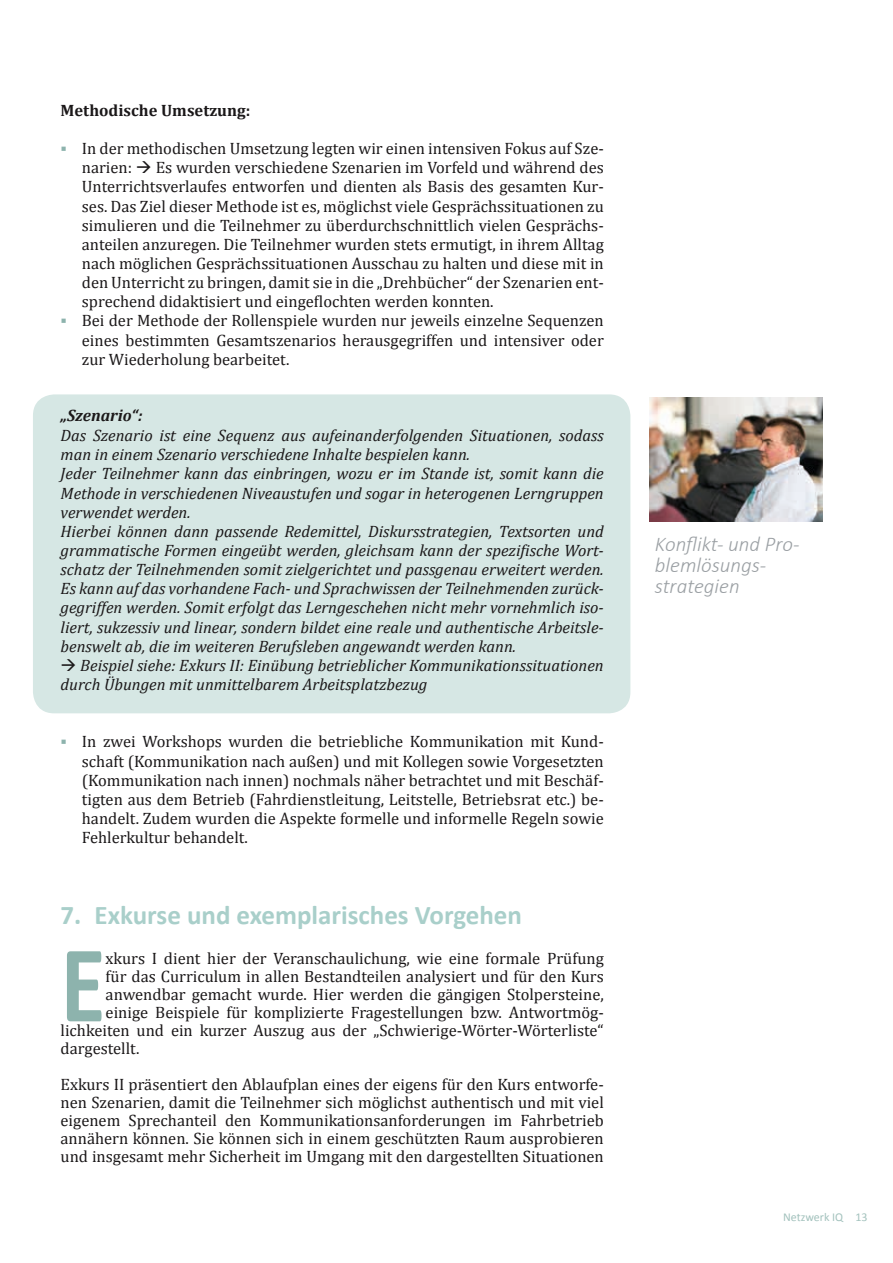
<style>
.page{position:relative;width:893px;height:1263px;background:#fff}
.page>*{position:absolute;margin:0;border:0;box-sizing:border-box;transform-origin:0 0}
.t1{font:700 110.85px "Calibri";color:#8db3ad;scale:.83 1}
.t2{font:700 27px "Calibri";color:#a9cfca}
.t3{font:italic 300 21px/21px "Calibri";color:#9ba0a4}
.t4{font:16.5px/19.2px "Cambria";color:#1b1819;text-align:justify}
.t5{font:italic 16.5px/19.2px "Cambria";color:#1b1819}
.t6{font:700 16.5px "Cambria";color:#1b1819}
.t7{font:italic 700 16.5px "Cambria";color:#1b1819}
.t8{font:12px "Calibri";color:#a3c2bd}
</style>
<div class="page">
<div style="left:33px;top:394px;width:597px;height:319px;background:#d6e7e4;border-radius:21px"></div>
<img style="left:649px;top:397px;width:174px;height:124px">
<p class="t6" style="left:61px;top:99px;width:191px">Methodische Umsetzung:</p>
<p class="t4" style="left:82px;top:139px;width:523px;text-align:left">In der methodischen Umsetzung legten wir einen intensiven Fokus auf Sze&shy;narien: → Es wurden verschiedene Szenarien im Vorfeld und während des Unterrichtsverlaufes entworfen und dienten als Basis des gesamten Kur&shy;ses. Das Ziel dieser Methode ist es, möglichst viele Gesprächssituationen zu simulieren und die Teilnehmer zu überdurchschnittlich vielen Gesprächs&shy;anteilen anzuregen. Die Teilnehmer wurden stets ermutigt, in ihrem Alltag nach möglichen Gesprächssituationen Ausschau zu halten und diese mit in den Unterricht zu bringen, damit sie in die „Drehbücher“ der Szenarien ent&shy;sprechend didaktisiert und eingeflochten werden konnten.<br>Bei der Methode der Rollenspiele wurden nur jeweils einzelne Sequenzen eines bestimmten Gesamtszenarios herausgegriffen und intensiver oder zur Wiederholung bearbeitet.</p>
<p class="t7" style="left:61px;top:404px;width:84px">„Szenario“:</p>
<p class="t5" style="left:61px;top:425px;width:545px">Das Szenario ist eine Sequenz aus aufeinanderfolgenden Situationen, sodass man in einem Szenario verschiedene Inhalte bespielen kann.<br>Jeder Teilnehmer kann das einbringen, wozu er im Stande ist, somit kann die Methode in verschiedenen Niveaustufen und sogar in heterogenen Lerngruppen verwendet werden.<br>Hierbei können dann passende Redemittel, Diskursstrategien, Textsorten und grammatische Formen eingeübt werden, gleichsam kann der spezifische Wort&shy;schatz der Teilnehmenden somit zielgerichtet und passgenau erweitert werden.<br>Es kann auf das vorhandene Fach- und Sprachwissen der Teilnehmenden zurück&shy;gegriffen werden. Somit erfolgt das Lerngeschehen nicht mehr vornehmlich iso&shy;liert, sukzessiv und linear, sondern bildet eine reale und authentische Arbeitsle&shy;benswelt ab, die im weiteren Berufsleben angewandt werden kann.</p>
<p class="t5" style="left:61px;top:655px;width:545px">→ Beispiel siehe: Exkurs II: Einübung betrieblicher Kommunikationssituationen durch Übungen mit unmittelbarem Arbeitsplatzbezug</p>
<p class="t4" style="left:82px;top:732px;width:523px">In zwei Workshops wurden die betriebliche Kommunikation mit Kund&shy;schaft (Kommunikation nach außen) und mit Kollegen sowie Vorgesetzten (Kommunikation nach innen) nochmals näher betrachtet und mit Beschäf&shy;tigten aus dem Betrieb (Fahrdienstleitung, Leitstelle, Betriebsrat etc.) be&shy;handelt. Zudem wurden die Aspekte formelle und informelle Regeln sowie Fehlerkultur behandelt.</p>
<h2 class="t2" style="left:61px;top:898px;width:463px">7. Exkurse und exemplarisches Vorgehen</h2>
<h1 class="t1" style="left:61px;top:914px;width:56px">E</h1>
<p class="t4" style="left:106px;top:949px;width:500px">xkurs I dient hier der Veranschaulichung, wie eine formale Prüfung</p>
<p class="t4" style="left:106px;top:967px;width:500px">für das Curriculum in allen Bestandteilen analysiert und für den Kurs</p>
<p class="t4" style="left:106px;top:985px;width:500px">anwendbar gemacht wurde. Hier werden die gängigen Stolpersteine,</p>
<p class="t4" style="left:106px;top:1003px;width:500px">einige Beispiele für komplizierte Fragestellungen bzw. Antwortmög-</p>
<p class="t4" style="left:61px;top:1021px;width:545px">lichkeiten und ein kurzer Auszug aus der „Schwierige-Wörter-Wörterliste“</p>
<p class="t4" style="left:61px;top:1039px;width:80px">dargestellt.</p>
<p class="t4" style="left:61px;top:1076px;width:545px;line-height:18px">Exkurs II präsentiert den Ablaufplan eines der eigens für den Kurs entworfe&shy;nen Szenarien, damit die Teilnehmer sich möglichst authentisch und mit viel eigenem Sprechanteil den Kommunikationsanforderungen im Fahrbetrieb annähern können. Sie können sich in einem geschützten Raum ausprobieren und insgesamt mehr Sicherheit im Umgang mit den dargestellten Situationen</p>
<p class="t3" style="left:655px;top:533px;width:146px">Konflikt- und Pro&shy;blemlösungs&shy;strategien</p>
<p class="t8" style="left:783px;top:1209px;width:86px">Netzwerk IQ 13</p>
</div>
